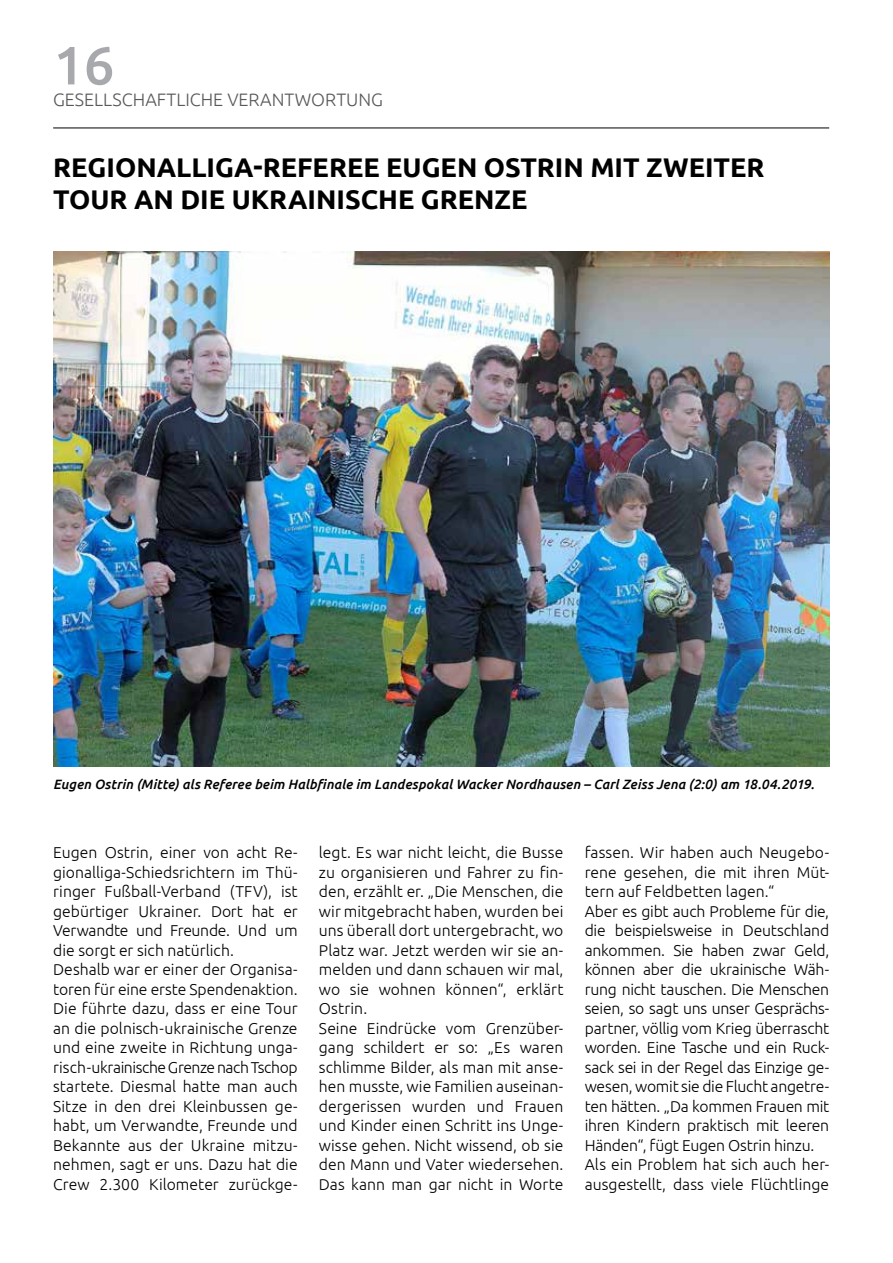
<style>
.page{position:relative;width:893px;height:1263px;background:#fff}
.page>*{position:absolute;margin:0;border:0;box-sizing:border-box;transform-origin:0 0}
.t1{font:500 54px "Ubuntu";color:#a7a9ac}
.t2{font:700 27px/32.4px "Ubuntu";color:#000}
.t3{font:300 18px "Ubuntu";color:#58595b}
.t4{font:300 15.75px/19.5px "Ubuntu";color:#000}
.t5{font:italic 500 13.5px "Ubuntu";letter-spacing:.01em;color:#000}
</style>
<div class="page">
<hr style="left:53px;top:128px;width:776px;height:1px;background:#000">
<img style="left:53px;top:252px;width:776px;height:514px">
<h1 class="t1" style="left:53px;top:31px;width:63px">16</h1>
<p class="t3" style="left:53px;top:89px;width:331px">GESELLSCHAFTLICHE VERANTWORTUNG</p>
<h2 class="t2" style="left:53px;top:151px;width:713px">REGIONALLIGA-REFEREE EUGEN OSTRIN MIT ZWEITER<br>TOUR AN DIE UKRAINISCHE GRENZE</h2>
<p class="t5" style="left:53px;top:776px;width:763px">Eugen Ostrin (Mitte) als Referee beim Halbfinale im Landespokal Wacker Nordhausen – Carl Zeiss Jena (2:0) am 18.04.2019.</p>
<p class="t4" style="left:53px;top:842px;width:246px">Eugen Ostrin, einer von acht Re&shy;gionalliga-Schiedsrichtern im Thü&shy;ringer Fußball-Verband (TFV), ist gebürtiger Ukrainer. Dort hat er Verwandte und Freunde. Und um die sorgt er sich natürlich.<br>Deshalb war er einer der Organisa&shy;toren für eine erste Spendenaktion.<br>Die führte dazu, dass er eine Tour an die polnisch-ukrainische Grenze und eine zweite in Richtung unga&shy;risch-ukrainische Grenze nach Tschop startete. Diesmal hatte man auch Sitze in den drei Kleinbussen ge&shy;habt, um Verwandte, Freunde und Bekannte aus der Ukraine mitzu&shy;nehmen, sagt er uns. Dazu hat die Crew 2.300 Kilometer zurückge-</p>
<p class="t4" style="left:319px;top:842px;width:246px">legt. Es war nicht leicht, die Busse zu organisieren und Fahrer zu fin&shy;den, erzählt er. „Die Menschen, die wir mitgebracht haben, wurden bei uns überall dort untergebracht, wo<br>Platz war. Jetzt werden wir sie an&shy;melden und dann schauen wir mal, wo sie wohnen können“, erklärt<br>Ostrin.<br>Seine Eindrücke vom Grenzüber&shy;gang schildert er so: „Es waren schlimme Bilder, als man mit anse&shy;hen musste, wie Familien auseinan&shy;dergerissen wurden und Frauen und Kinder einen Schritt ins Unge&shy;wisse gehen. Nicht wissend, ob sie den Mann und Vater wiedersehen.<br>Das kann man gar nicht in Worte</p>
<p class="t4" style="left:585px;top:842px;width:246px">fassen. Wir haben auch Neugebo&shy;rene gesehen, die mit ihren Müt&shy;tern auf Feldbetten lagen.“<br>Aber es gibt auch Probleme für die, die beispielsweise in Deutschland ankommen. Sie haben zwar Geld, können aber die ukrainische Wäh&shy;rung nicht tauschen. Die Menschen seien, so sagt uns unser Gesprächs&shy;partner, völlig vom Krieg überrascht worden. Eine Tasche und ein Ruck&shy;sack sei in der Regel das Einzige ge&shy;wesen, womit sie die Flucht angetre&shy;ten hätten. „Da kommen Frauen mit ihren Kindern praktisch mit leeren Händen“, fügt Eugen Ostrin hinzu.<br>Als ein Problem hat sich auch her&shy;ausgestellt, dass viele Flüchtlinge</p>
</div>
